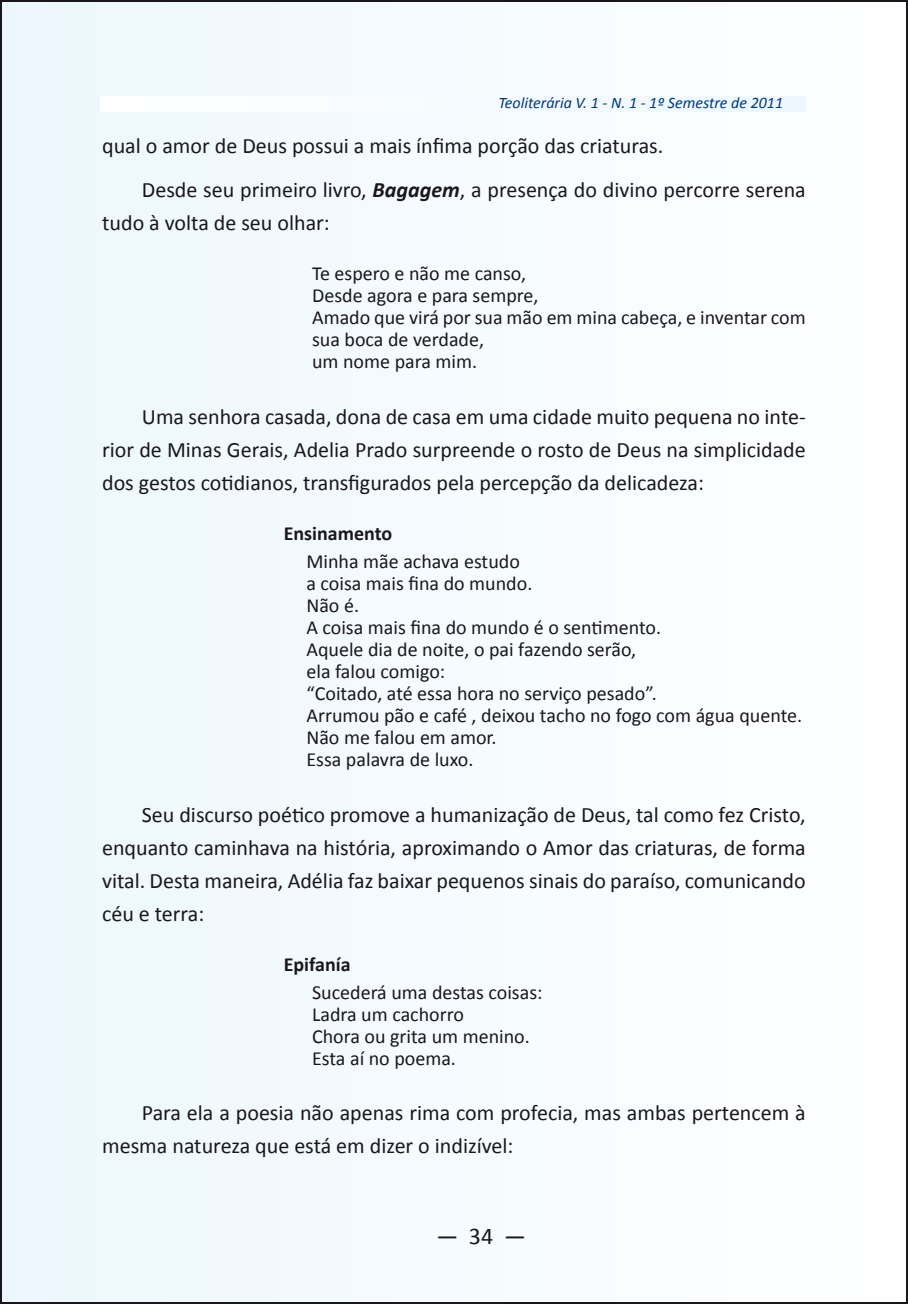
<style>
.page{position:relative;width:908px;height:1304px;background:#fff}
.page>*{position:absolute;margin:0;border:0;box-sizing:border-box;transform-origin:0 0}
.t1{font:24px "Calibri";color:#1a171c}
.t2{font:22px/33px "Calibri";color:#1a171c}
.t3{font:20px/22px "Calibri";color:#1a171c}
.t4{font:700 20px "Calibri";color:#1a171c}
.t5{font:italic 16px "Calibri";color:#003882}
.s1{font-weight:700;font-style:italic}
</style>
<div class="page">
<div style="left:1px;top:1px;width:905px;height:1302px;background:#f5fbfe"></div>
<p class="t5" style="left:498px;top:93px;width:286px">Teoliterária V. 1 - N. 1 - 1º Semestre de 2011</p>
<p class="t2" style="left:142px;top:122px;width:665px;line-height:44.4px;text-indent:-40px">qual o amor de Deus possui a mais ínfima porção das criaturas.<br>Desde seu primeiro livro, <span class="s1">Bagagem</span>, a presença do divino percorre serena</p>
<p class="t2" style="left:102px;top:205px;width:229px">tudo à volta de seu olhar:</p>
<p class="t3" style="left:312px;top:262px;width:495px">Te espero e não me canso,<br>Desde agora e para sempre,<br>Amado que virá por sua mão em mina cabeça, e inventar com sua boca de verdade,<br>um nome para mim.</p>
<p class="t2" style="left:102px;top:399px;width:705px;text-align:justify;text-indent:40px">Uma senhora casada, dona de casa em uma cidade muito pequena no inte&shy;rior de Minas Gerais, Adelia Prado surpreende o rosto de Deus na simplicidade dos gestos cotidianos, transfigurados pela percepção da delicadeza:</p>
<p class="t4" style="left:283px;top:521px;width:110px">Ensinamento</p>
<p class="t3" style="left:306px;top:549px;width:497px">Minha mãe achava estudo<br>a coisa mais fina do mundo.<br>Não é.<br>A coisa mais fina do mundo é o sentimento.<br>Aquele dia de noite, o pai fazendo serão,<br>ela falou comigo:<br>“Coitado, até essa hora no serviço pesado”.<br>Arrumou pão e café , deixou tacho no fogo com água quente.<br>Não me falou em amor.<br>Essa palavra de luxo.</p>
<p class="t2" style="left:102px;top:797px;width:705px;text-align:justify;text-indent:40px">Seu discurso poético promove a humanização de Deus, tal como fez Cristo, enquanto caminhava na história, aproximando o Amor das criaturas, de forma vital. Desta maneira, Adélia faz baixar pequenos sinais do paraíso, comunicando céu e terra:</p>
<p class="t4" style="left:283px;top:952px;width:68px">Epifanía</p>
<p class="t3" style="left:312px;top:980px;width:232px">Sucederá uma destas coisas:<br>Ladra um cachorro<br>Chora ou grita um menino.<br>Esta aí no poema.</p>
<p class="t2" style="left:102px;top:1095px;width:704px;text-indent:40px">Para ela a poesia não apenas rima com profecia, mas ambas pertencem à mesma natureza que está em dizer o indizível:</p>
<p class="t1" style="left:436px;top:1221px;width:91px">— 34 —</p>
</div>
